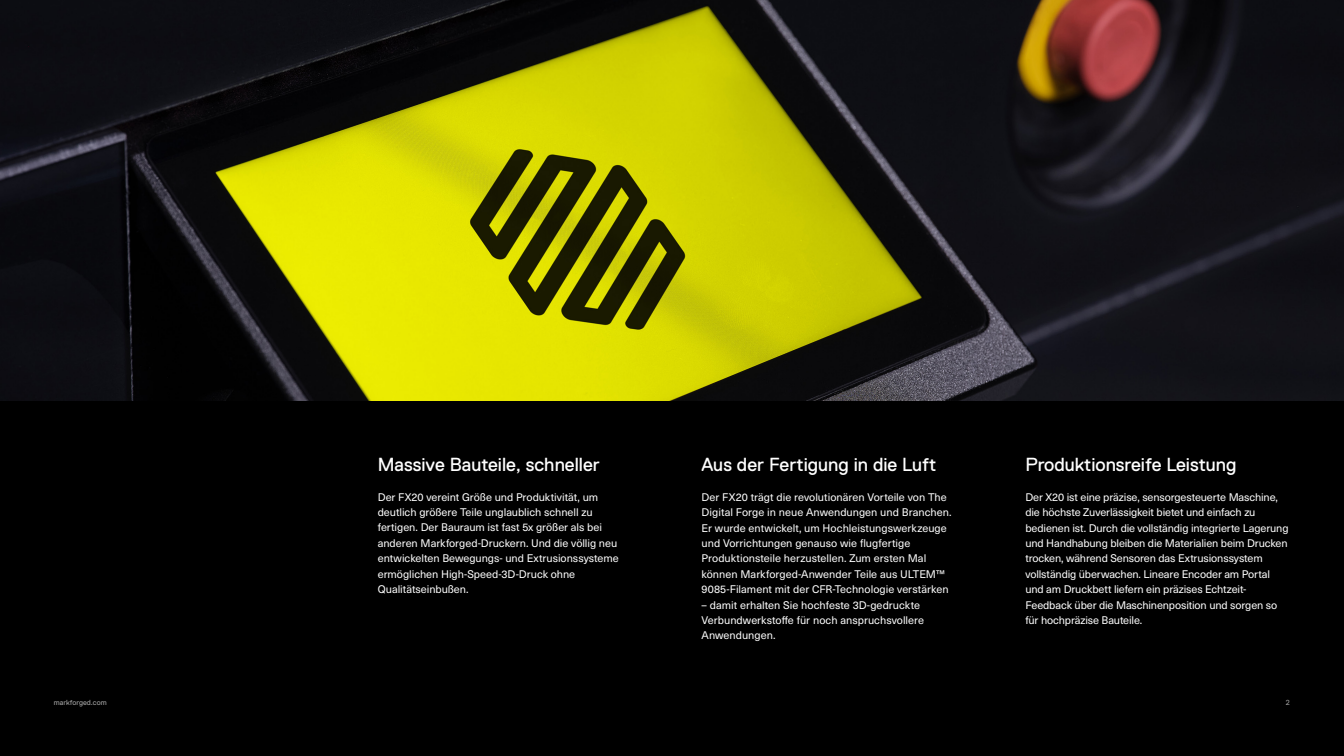
<style>
.page{position:relative;width:1344px;height:756px;background:#000}
.page>*{position:absolute;margin:0;border:0;box-sizing:border-box;transform-origin:0 0}
.Subhead_Small{font:18.9px "Replica Pro";color:#fff}
.Body_Small{font:10.85px/15.4px "Neue Haas Unica Pro";letter-spacing:-.005em;color:#fff}
.t1{font:7.35px "Replica Pro";color:#999}
</style>
<div class="page">
<img style="left:0;top:0;width:1344px;height:401px">
<p class="Subhead_Small" style="left:378px;top:454px;width:224px">Massive Bauteile, schneller</p>
<p class="Body_Small" style="left:378px;top:489px;width:243px">Der FX20 vereint Größe und Produktivität, um deutlich größere Teile unglaublich schnell zu fertigen. Der Bauraum ist fast 5x größer als bei anderen Markforged-Druckern. Und die völlig neu entwickelten Bewegungs- und Extrusionssysteme ermöglichen High-Speed-3D-Druck ohne Qualitätseinbußen.</p>
<p class="Subhead_Small" style="left:702px;top:454px;width:236px">Aus der Fertigung in die Luft</p>
<p class="Body_Small" style="left:702px;top:490px;width:251px">Der FX20 trägt die revolutionären Vorteile von The Digital Forge in neue Anwendungen und Branchen.<br>Er wurde entwickelt, um Hochleistungswerkzeuge und Vorrichtungen genauso wie flugfertige Produktionsteile herzustellen. Zum ersten Mal können Markforged-Anwender Teile aus ULTEM™ 9085-Filament mit der CFR-Technologie verstärken</p>
<p class="Body_Small" style="left:702px;top:597px;width:224px">– damit erhalten Sie hochfeste 3D-gedruckte<br>Verbundwerkstoffe für noch anspruchsvollere<br>Anwendungen.</p>
<p class="Subhead_Small" style="left:1025px;top:454px;width:213px">Produktionsreife Leistung</p>
<p class="Body_Small" style="left:1025px;top:490px;width:265px">Der X20 ist eine präzise, sensorgesteuerte Maschine, die höchste Zuverlässigkeit bietet und einfach zu bedienen ist. Durch die vollständig integrierte Lagerung und Handhabung bleiben die Materialien beim Drucken trocken, während Sensoren das Extrusionssystem vollständig überwachen. Lineare Encoder am Portal und am Druckbett liefern ein präzises Echtzeit-Feedback über die Maschinenposition und sorgen so für hochpräzise Bauteile.</p>
<p class="t1" style="left:54px;top:699px;width:54px">markforged.com</p>
<p class="t1" style="left:1286px;top:699px;width:6px">2</p>
</div>
